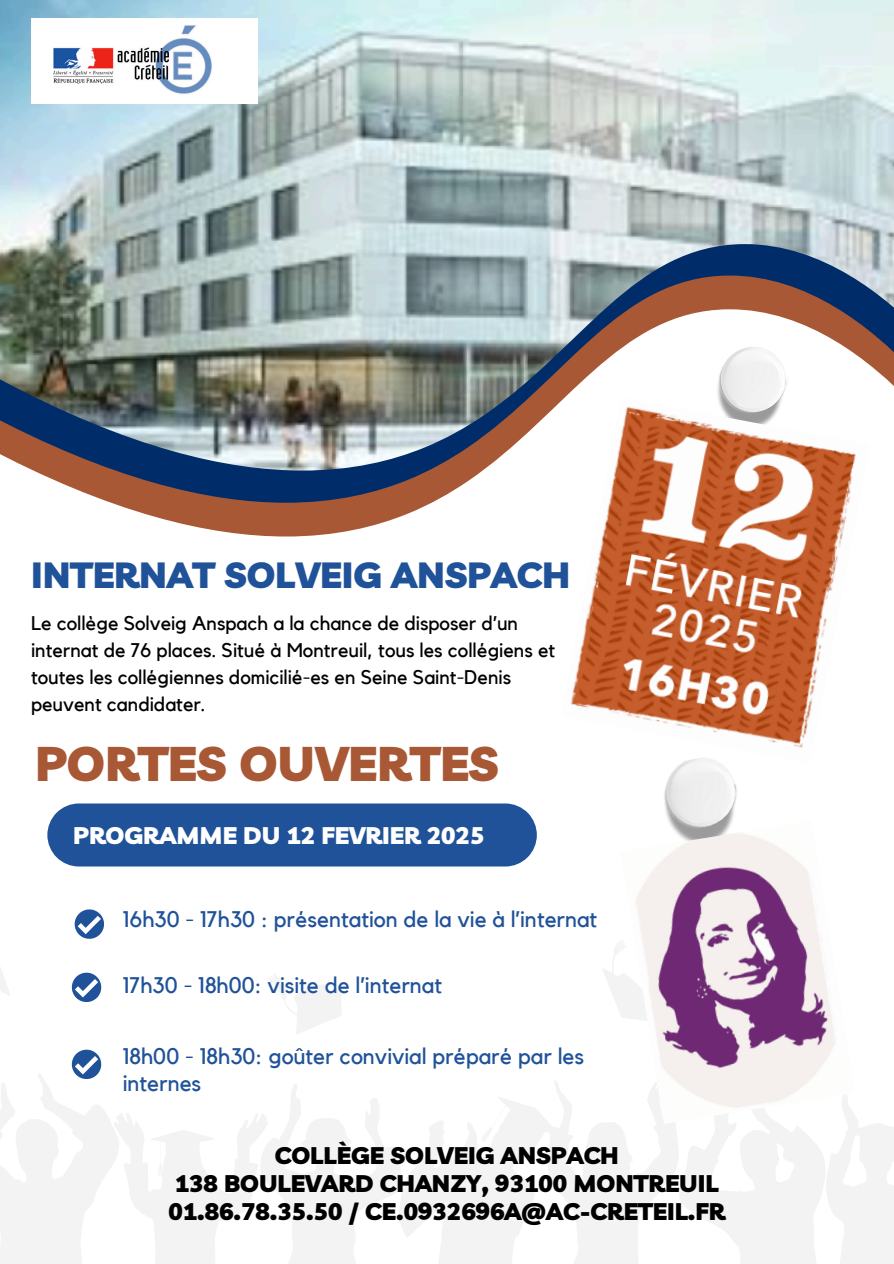
<style>
.page{position:relative;width:894px;height:1264px;background:#fff}
.page>*{position:absolute;margin:0;border:0;box-sizing:border-box;transform-origin:0 0}
.t1{font:900 48.45px "Livvic";color:#a85834}
.t2{font:900 36.3px "Livvic";color:#205299}
.t3{font:900 24px/28.2px "Livvic";color:#000;text-align:center}
.t4{font:900 24px "Livvic";color:#fff}
.t5{font:22.5px/27px "Kollektif";color:#205299}
.t6{font:19.65px/27.2px "Kollektif";color:#000}
</style>
<div class="page">
<svg style="left:112px;top:503px;width:319px;height:33px;fill:#a85834"></svg>
<svg style="left:32px;top:470px;width:451px;height:33px;background:#665b68"></svg>
<img style="left:0;top:0;width:893px;height:470px">
<img style="left:715px;top:347px;width:74px;height:50px">
<svg style="left:0;top:968px;width:10px;height:27px"></svg>
<svg style="left:270px;top:976px;width:71px;height:58px"></svg>
<svg style="left:603px;top:944px;width:17px;height:68px"></svg>
<img style="left:664px;top:763px;width:73px;height:58px">
<div style="left:47px;top:803px;width:489px;height:63px;background:#205299"></div>
<svg style="left:75px;top:909px;width:29px;height:29px"></svg>
<svg style="left:72px;top:972px;width:29px;height:29px"></svg>
<svg style="left:0;top:1049px;width:893px;height:214px"></svg>
<img style="left:560px;top:397px;width:309px;height:366px">
<img style="left:620px;top:821px;width:234px;height:302px">
<img style="left:31px;top:19px;width:226px;height:84px">
<p class="t2" style="left:31px;top:552px;width:540px">INTERNAT SOLVEIG ANSPACH</p>
<p class="t6" style="left:31px;top:610px;width:525px">Le collège Solveig Anspach a la chance de disposer d’un internat de 76 places. Situé à Montreuil, tous les collégiens et toutes les collégiennes domicilié-es en Seine Saint-Denis peuvent candidater.</p>
<p class="t1" style="left:35px;top:732px;width:465px">PORTES OUVERTES</p>
<p class="t4" style="left:73px;top:820px;width:412px">PROGRAMME DU 12 FEVRIER 2025</p>
<h2 class="t5" style="left:123px;top:906px;width:476px">16h30 - 17h30 : présentation de la vie à l’internat</h2>
<p class="t5" style="left:123px;top:972px;width:321px">17h30 - 18h00: visite de l’internat</p>
<h1 class="t5" style="left:123px;top:1043px;width:462px">18h00 - 18h30: goûter convivial préparé par les internes</h1>
<h3 class="t3" style="left:168px;top:1140px;width:558px">COLLÈGE SOLVEIG ANSPACH<br>138 BOULEVARD CHANZY, 93100 MONTREUIL<br>01.86.78.35.50 / CE.0932696A@AC-CRETEIL.FR</h3>
</div>
